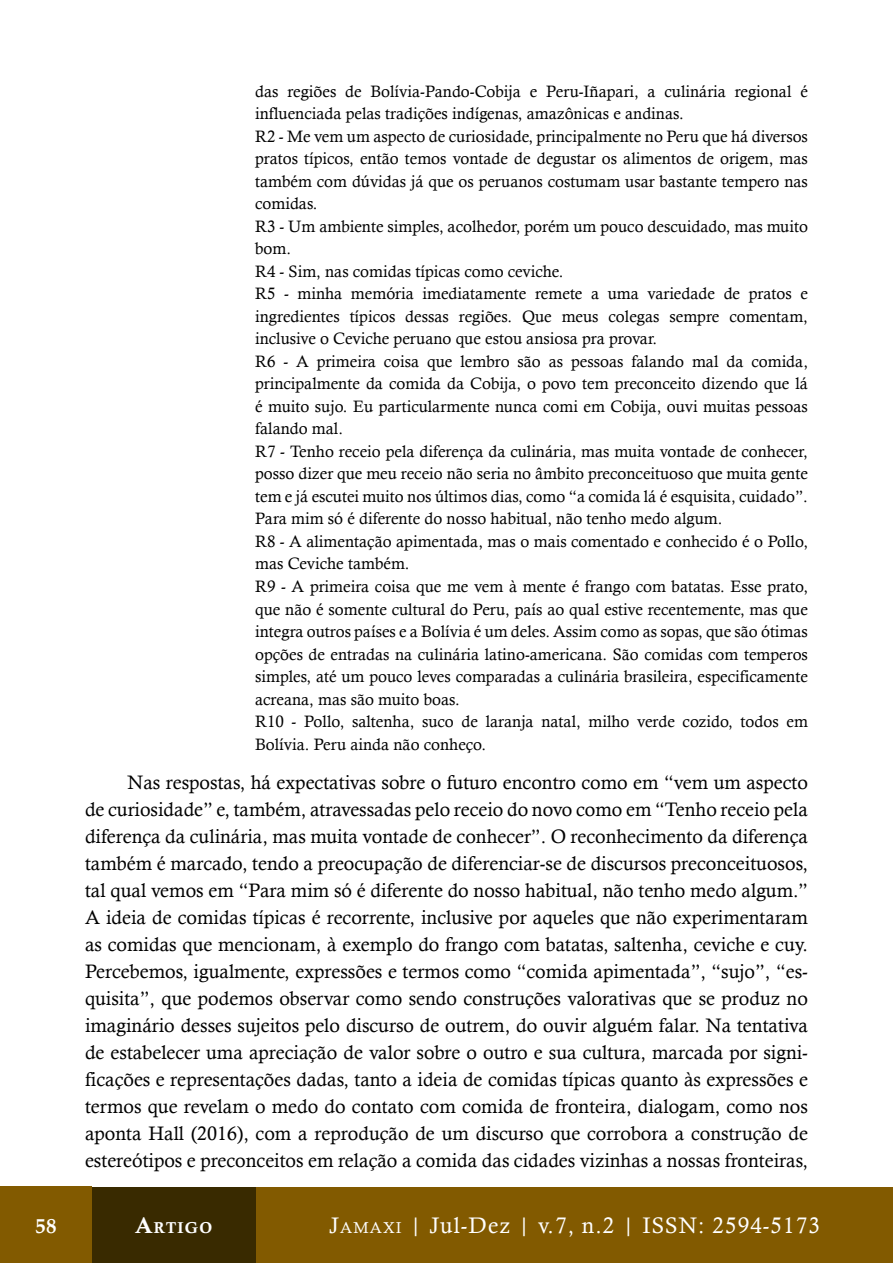
<style>
.page{position:relative;width:893px;height:1263px;background:#fff}
.page>*{position:absolute;margin:0;border:0;box-sizing:border-box;transform-origin:0 0}
.t1{font:22.5px "Calisto";letter-spacing:.05em;color:#fff}
.t2{font:700 21px "Palatino Linotype";color:#fff}
.t3{font:19.5px/27px "Calisto";color:#000;text-align:justify}
.t4{font:16.5px/22.5px "Calisto";color:#000}
.t5{font:15.75px "Calis MT Bol";letter-spacing:.07em;color:#fff}
.s1{font-size:22.5px}
.s2{font-style:inherit}
.s3{font-size:15.75px}
</style>
<div class="page">
<div style="left:255px;top:1187px;width:638px;height:76px;background:#825a00"></div>
<div style="left:92px;top:1187px;width:163px;height:76px;background:#392a00"></div>
<div style="left:0;top:1187px;width:92px;height:76px;background:#825a00"></div>
<p class="t4" style="left:255px;top:80px;width:554px">das regiões de Bolívia-Pando-Cobija e Peru-Iñapari, a culinária regional é influenciada pelas tradições indígenas, amazônicas e andinas.<br>R2 - Me vem um aspecto de curiosidade, principalmente no Peru que há diversos pratos típicos, então temos vontade de degustar os alimentos de origem, mas também com dúvidas já que os peruanos costumam usar bastante tempero nas comidas.<br>R3 - Um ambiente simples, acolhedor, porém um pouco descuidado, mas muito bom.<br>R4 - Sim, nas comidas típicas como ceviche.<br>R5 - minha memória imediatamente remete a uma variedade de pratos e ingredientes típicos dessas regiões. Que meus colegas sempre comentam, inclusive o Ceviche peruano que estou ansiosa pra provar.<br>R6 - A primeira coisa que lembro são as pessoas falando mal da comida, principalmente da comida da Cobija, o povo tem preconceito dizendo que lá é muito sujo. Eu particularmente nunca comi em Cobija, ouvi muitas pessoas falando mal.<br>R7 - Tenho receio pela diferença da culinária, mas muita vontade de conhecer, posso dizer que meu receio não seria no âmbito preconceituoso que muita gente tem e já escutei muito nos últimos dias, como “a comida lá é esquisita, cuidado”.<br>Para mim só é diferente do nosso habitual, não tenho medo algum.<br>R8 - A alimentação apimentada, mas o mais comentado e conhecido é o Pollo, mas Ceviche também.<br>R9 - A primeira coisa que me vem à mente é frango com batatas. Esse prato, que não é somente cultural do Peru, país ao qual estive recentemente, mas que integra outros países e a Bolívia é um deles. Assim como as sopas, que são ótimas opções de entradas na culinária latino-americana. São comidas com temperos simples, até um pouco leves comparadas a culinária brasileira, especificamente acreana, mas são muito boas.<br>R10 - Pollo, saltenha, suco de laranja natal, milho verde cozido, todos em Bolívia. Peru ainda não conheço.</p>
<p class="t3" style="left:85px;top:769px;width:724px;text-indent:43px">Nas respostas, há expectativas sobre o futuro encontro como em “vem um aspecto de curiosidade” e, também, atravessadas pelo receio do novo como em “Tenho receio pela diferença da culinária, mas muita vontade de conhecer”. O reconhecimento da diferença também é marcado, tendo a preocupação de diferenciar-se de discursos preconceituosos, tal qual vemos em “Para mim só é diferente do nosso habitual, não tenho medo algum.” A ideia de comidas típicas é recorrente, inclusive por aqueles que não experimentaram as comidas que mencionam, à exemplo do frango com batatas, saltenha, ceviche e cuy.<br>Percebemos, igualmente, expressões e termos como “comida apimentada”, “sujo”, “es&shy;quisita”, que podemos observar como sendo construções valorativas que se produz no imaginário desses sujeitos pelo discurso de outrem, do ouvir alguém falar. Na tentativa de estabelecer uma apreciação de valor sobre o outro e sua cultura, marcada por signi&shy;ficações e representações dadas, tanto a ideia de comidas típicas quanto às expressões e termos que revelam o medo do contato com comida de fronteira, dialogam, como nos aponta Hall (2016), com a reprodução de um discurso que corrobora a construção de estereótipos e preconceitos em relação a comida das cidades vizinhas a nossas fronteiras,</p>
<p class="t2" style="left:36px;top:1211px;width:23px">58</p>
<p class="t5" style="left:135px;top:1219px;width:78px"><span class="s1">A</span>rtigo</p>
<h1 class="t1" style="left:329px;top:1212px;width:492px"><span class="s2">J</span><span class="s3">AMAXI</span> | Jul-Dez | v.7, n.2 | ISSN: 2594-5173</h1>
</div>
